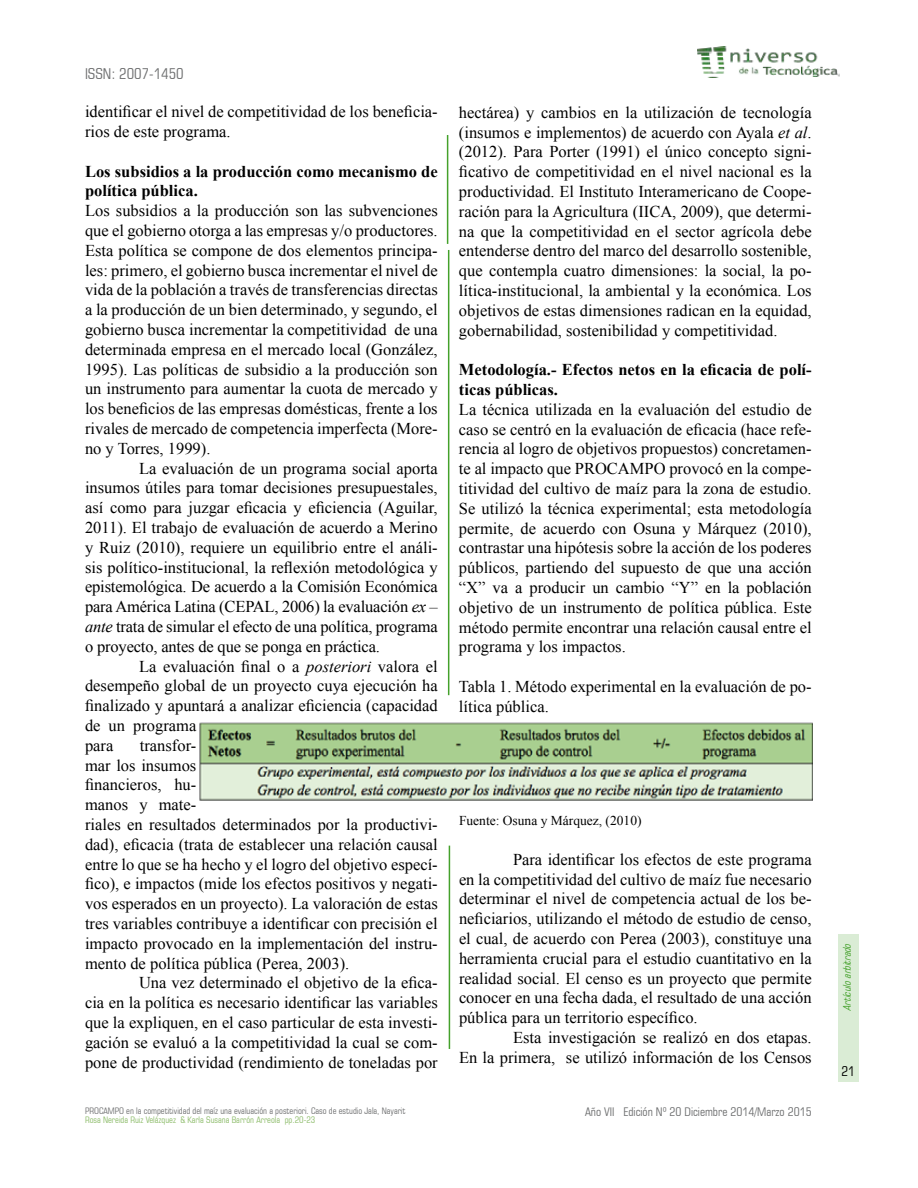
<style>
.page{position:relative;width:918px;height:1188px;background:#fff}
.page>*{position:absolute;margin:0;border:0;box-sizing:border-box;transform-origin:0 0}
.t1{font:16.5px/19.8px "Times New Roman";color:#000;text-align:justify}
.t2{font:700 16.5px/19.8px "Times New Roman";color:#000}
.t3{font:condensed 15px "Square 721 BT";color:#707172}
.t4{font:13.5px "Times New Roman";color:#000}
.t5{font:condensed 13.5px "Square 721 BT";color:#000}
.t6{font:condensed 12px "Square 721 BT";color:#707172}
.t7{font:italic condensed 10.5px "Square 721 BT";color:#44a12b}
.t8{font:condensed 9px "Square 721 BT";color:#707172}
.t9{font:condensed 9px "Square 721 BT";color:#8dbc6a}
.s1{font-style:italic}
</style>
<div class="page">
<img style="left:698px;top:47px;width:141px;height:31px">
<hr style="left:447px;top:135px;width:1px;height:109px;background:#44a12b">
<hr style="left:448px;top:250px;width:1px;height:445px;background:#44a12b">
<hr style="left:449px;top:846px;width:1px;height:203px;background:#44a12b">
<div style="left:838px;top:934px;width:20px;height:148px;background:#daecd5"></div>
<img style="left:199px;top:722px;width:614px;height:79px">
<p class="t3" style="left:85px;top:64px;width:100px">ISSN: 2007-1450</p>
<p class="t1" style="left:85px;top:101px;width:354px">identificar el nivel de competitividad de los beneficia&shy;rios de este programa.</p>
<p class="t2" style="left:85px;top:161px;width:354px">Los subsidios a la producción como mecanismo de política pública.</p>
<p class="t1" style="left:85px;top:200px;width:354px">Los subsidios a la producción son las subvenciones que el gobierno otorga a las empresas y/o productores.<br>Esta política se compone de dos elementos principa&shy;les: primero, el gobierno busca incrementar el nivel de vida de la población a través de transferencias directas a la producción de un bien determinado, y segundo, el gobierno busca incrementar la competitividad de una determinada empresa en el mercado local (González, 1995). Las políticas de subsidio a la producción son un instrumento para aumentar la cuota de mercado y los beneficios de las empresas domésticas, frente a los rivales de mercado de competencia imperfecta (More&shy;no y Torres, 1999).</p>
<p class="t1" style="left:85px;top:458px;width:354px;text-indent:54px">La evaluación de un programa social aporta insumos útiles para tomar decisiones presupuestales, así como para juzgar eficacia y eficiencia (Aguilar, 2011). El trabajo de evaluación de acuerdo a Merino y Ruiz (2010), requiere un equilibrio entre el análi&shy;sis político-institucional, la reflexión metodológica y epistemológica. De acuerdo a la Comisión Económica para América Latina (CEPAL, 2006) la evaluación <span class="s1">ex – ante</span> trata de simular el efecto de una política, programa o proyecto, antes de que se ponga en práctica.</p>
<p class="t1" style="left:85px;top:656px;width:354px;text-align:left;text-indent:54px">La evaluación final o a <span class="s1">posteriori</span> valora el desempeño global de un proyecto cuya ejecución ha finalizado y apuntará a analizar eficiencia (capacidad de un programa<br>para</p>
<p class="t1" style="left:85px;top:735px;width:354px;text-align:left;text-indent:55px">transfor-<br>mar los insumos<br>financieros, hu-<br>manos y mate-<br>riales en resultados determinados por la productivi&shy;dad), eficacia (trata de establecer una relación causal entre lo que se ha hecho y el logro del objetivo especí&shy;fico), e impactos (mide los efectos positivos y negati&shy;vos esperados en un proyecto). La valoración de estas tres variables contribuye a identificar con precisión el impacto provocado en la implementación del instru&shy;mento de política pública (Perea, 2003).</p>
<p class="t1" style="left:85px;top:973px;width:354px;text-indent:54px">Una vez determinado el objetivo de la efica&shy;cia en la política es necesario identificar las variables que la expliquen, en el caso particular de esta investi&shy;gación se evaluó a la competitividad la cual se com&shy;pone de productividad (rendimiento de toneladas por</p>
<p class="t8" style="left:85px;top:1105px;width:322px">PROCAMPO en la competitividad del maíz una evaluación a posteriori. Caso de estudio Jala, Nayarit</p>
<p class="t9" style="left:85px;top:1114px;width:232px">Rosa Nereida Ruiz Velázquez &amp; Karla Susana Barrón Arreola pp.20-23</p>
<p class="t1" style="left:459px;top:102px;width:354px">hectárea) y cambios en la utilización de tecnología (insumos e implementos) de acuerdo con Ayala <span class="s1">et al</span>. (2012). Para Porter (1991) el único concepto signi&shy;ficativo de competitividad en el nivel nacional es la productividad. El Instituto Interamericano de Coope&shy;ración para la Agricultura (IICA, 2009), que determi&shy;na que la competitividad en el sector agrícola debe entenderse dentro del marco del desarrollo sostenible, que contempla cuatro dimensiones: la social, la po&shy;lítica-institucional, la ambiental y la económica. Los objetivos de estas dimensiones radican en la equidad, gobernabilidad, sostenibilidad y competitividad.</p>
<p class="t2" style="left:459px;top:359px;width:354px">Metodología.- Efectos netos en la eficacia de polí&shy;ticas públicas.</p>
<p class="t1" style="left:459px;top:399px;width:354px">La técnica utilizada en la evaluación del estudio de caso se centró en la evaluación de eficacia (hace refe&shy;rencia al logro de objetivos propuestos) concretamen&shy;te al impacto que PROCAMPO provocó en la compe&shy;titividad del cultivo de maíz para la zona de estudio.<br>Se utilizó la técnica experimental; esta metodología permite, de acuerdo con Osuna y Márquez (2010), contrastar una hipótesis sobre la acción de los poderes públicos, partiendo del supuesto de que una acción “X” va a producir un cambio “Y” en la población objetivo de un instrumento de política pública. Este método permite encontrar una relación causal entre el programa y los impactos.</p>
<p class="t1" style="left:459px;top:676px;width:354px">Tabla 1. Método experimental en la evaluación de po&shy;lítica pública.</p>
<p class="t4" style="left:459px;top:812px;width:184px">Fuente: Osuna y Márquez, (2010)</p>
<p class="t1" style="left:459px;top:849px;width:354px;text-indent:54px">Para identificar los efectos de este programa en la competitividad del cultivo de maíz fue necesario determinar el nivel de competencia actual de los be&shy;neficiarios, utilizando el método de estudio de censo, el cual, de acuerdo con Perea (2003), constituye una herramienta crucial para el estudio cuantitativo en la realidad social. El censo es un proyecto que permite conocer en una fecha dada, el resultado de una acción pública para un territorio específico.</p>
<p class="t1" style="left:459px;top:1027px;width:354px;text-align:right">Esta investigación se realizó en dos etapas.<br>En la primera, se utilizó información de los Censos</p>
<p class="t6" style="left:585px;top:1105px;width:228px">Año VII Edición Nº 20 Diciembre 2014/Marzo 2015</p>
<p class="t7" style="left:841px;top:1011px;width:71px;rotate:-90deg">Artículoarbitrado</p>
<p class="t5" style="left:841px;top:1063px;width:15px">21</p>
</div>
